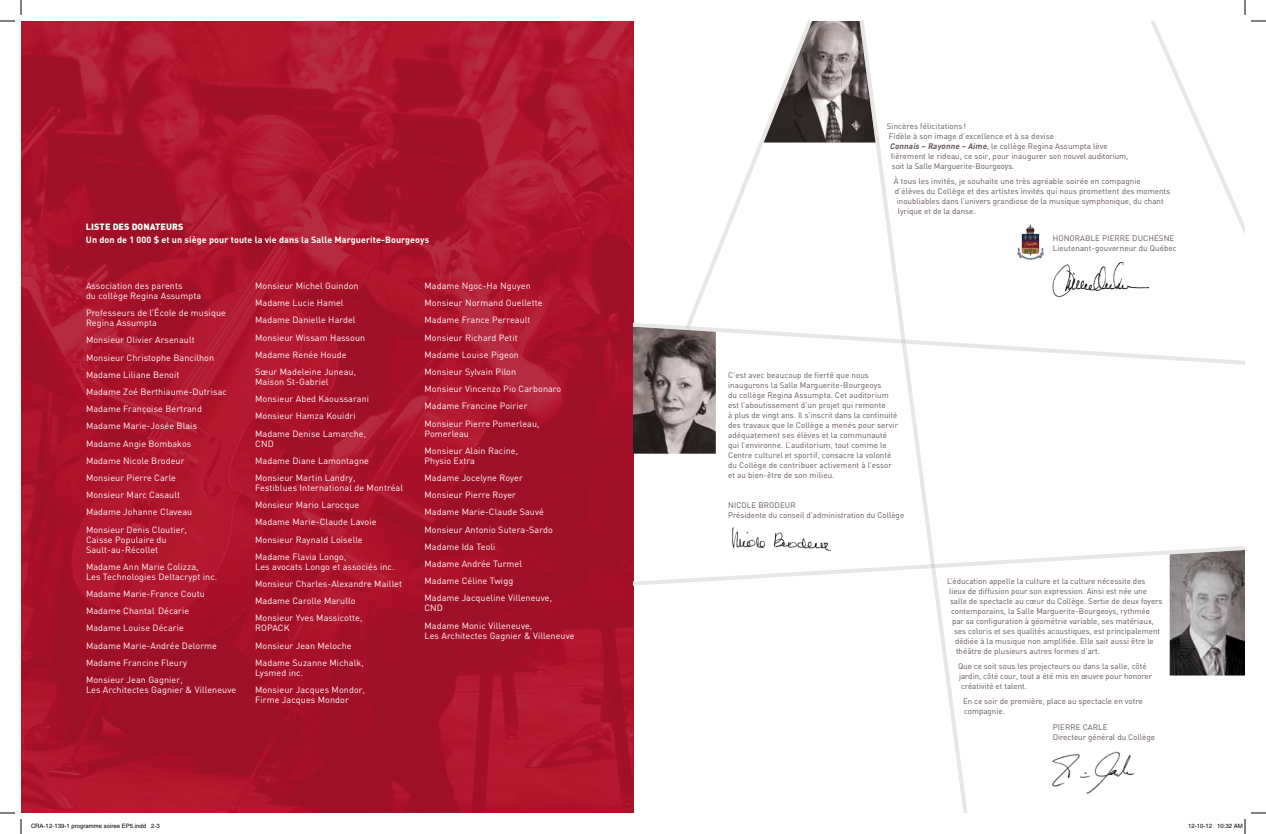
<style>
.page{position:relative;width:1266px;height:834px;background:#fff}
.page>*{position:absolute;margin:0;border:0;box-sizing:border-box;transform-origin:0 0}
.t1{font:9px/17.2px "DIN";letter-spacing:.01em;color:#fff}
.t2{font:700 9px "DIN";letter-spacing:.01em;color:#fff}
.t3{font:9px "DIN Black Alternate";letter-spacing:.01em;color:#fff}
.t4{font:8px/10px "DIN";color:#655656}
.t5{font:6px "Helvetica";color:#000}
.s1{font-weight:700;font-style:italic}
</style>
<div class="page">
<img style="left:1170px;top:589px;width:75px;height:87px">
<img style="left:825px;top:21px;width:29px;height:121px">
<img style="left:633px;top:371px;width:83px;height:83px">
<img style="left:21px;top:21px;width:612px;height:792px">
<svg style="left:823px;top:21px;width:2px;height:122px"></svg>
<svg style="left:633px;top:542px;width:612px;height:47px"></svg>
<svg style="left:855px;top:21px;width:117px;height:792px"></svg>
<svg style="left:689px;top:21px;width:134px;height:298px"></svg>
<svg style="left:633px;top:319px;width:612px;height:52px"></svg>
<img style="left:722px;top:527px;width:118px;height:30px">
<img style="left:1052px;top:751px;width:83px;height:43px">
<img style="left:1053px;top:263px;width:96px;height:34px">
<img style="left:1022px;top:224px;width:9px;height:32px">
<svg style="left:0;top:0;width:22px;height:22px"></svg>
<svg style="left:0;top:812px;width:22px;height:22px"></svg>
<svg style="left:1138px;top:0;width:128px;height:288px"></svg>
<svg style="left:1244px;top:812px;width:22px;height:22px"></svg>
<p class="t3" style="left:86px;top:221px;width:99px">LISTE DES DONATEURS</p>
<p class="t2" style="left:86px;top:234px;width:345px">Un don de 1 000 $ et un siège pour toute la vie dans la Salle Marguerite-Bourgeoys</p>
<p class="t1" style="left:86px;top:281px;width:117px;line-height:10px">Association des parents<br>du collège Regina Assumpta</p>
<p class="t1" style="left:86px;top:308px;width:141px;line-height:10px">Professeurs de l’École de musique<br>Regina Assumpta</p>
<p class="t1" style="left:86px;top:331px;width:143px">Monsieur Olivier Arsenault<br>Monsieur Christophe Bancilhon<br>Madame Liliane Benoit<br>Madame Zoé Berthiaume-Dutrisac<br>Madame Françoise Bertrand<br>Madame Marie-Josée Blais<br>Madame Angie Bombakos<br>Madame Nicole Brodeur<br>Monsieur Pierre Carle<br>Monsieur Marc Casault<br>Madame Johanne Claveau<br>Monsieur Denis Cloutier,</p>
<p class="t1" style="left:86px;top:534px;width:82px;line-height:10px">Caisse Populaire du<br>Sault-au-Récollet</p>
<p class="t1" style="left:86px;top:561px;width:133px;line-height:10px">Madame Ann Marie Colizza,<br>Les Technologies Deltacrypt inc.</p>
<p class="t1" style="left:86px;top:585px;width:133px">Madame Marie-France Coutu<br>Madame Chantal Décarie<br>Madame Louise Décarie<br>Madame Marie-Andrée Delorme<br>Madame Francine Fleury<br>Monsieur Jean Gagnier,</p>
<p class="t1" style="left:86px;top:681px;width:152px">Les Architectes Gagnier &amp; Villeneuve</p>
<p class="t1" style="left:255px;top:277px;width:112px">Monsieur Michel Guindon<br>Madame Lucie Hamel<br>Madame Danielle Hardel<br>Monsieur Wissam Hassoun<br>Madame Renée Houde<br>Sœur Madeleine Juneau,</p>
<p class="t1" style="left:255px;top:373px;width:115px">Maison St-Gabriel<br>Monsieur Abed Kaoussarani<br>Monsieur Hamza Kouidri<br>Madame Denise Lamarche,</p>
<p class="t1" style="left:255px;top:435px;width:115px">CND<br>Madame Diane Lamontagne<br>Monsieur Martin Landry,</p>
<p class="t1" style="left:255px;top:479px;width:149px">Festiblues International de Montréal<br>Monsieur Mario Larocque<br>Madame Marie-Claude Lavoie<br>Monsieur Raynald Loiselle<br>Madame Flavia Longo,</p>
<p class="t1" style="left:255px;top:558px;width:148px">Les avocats Longo et associés inc.<br>Monsieur Charles-Alexandre Maillet<br>Madame Carolle Marullo<br>Monsieur Yves Massicotte,</p>
<p class="t1" style="left:255px;top:619px;width:110px">ROPACK<br>Monsieur Jean Meloche<br>Madame Suzanne Michalk,</p>
<p class="t1" style="left:255px;top:664px;width:111px">Lysmed inc.<br>Monsieur Jacques Mondor,</p>
<p class="t1" style="left:255px;top:691px;width:95px">Firme Jacques Mondor</p>
<p class="t1" style="left:424px;top:277px;width:138px">Madame Ngoc-Ha Nguyen<br>Monsieur Normand Ouellette<br>Madame France Perreault<br>Monsieur Richard Petit<br>Madame Louise Pigeon<br>Monsieur Sylvain Pilon<br>Monsieur Vincenzo Pio Carbonaro<br>Madame Francine Poirier<br>Monsieur Pierre Pomerleau,</p>
<p class="t1" style="left:424px;top:425px;width:95px">Pomerleau<br>Monsieur Alain Racine,</p>
<p class="t1" style="left:424px;top:452px;width:130px">Physio Extra<br>Madame Jocelyne Royer<br>Monsieur Pierre Royer<br>Madame Marie-Claude Sauvé<br>Monsieur Antonio Sutera-Sardo<br>Madame Ida Teoli<br>Madame Andrée Turmel<br>Madame Céline Twigg<br>Madame Jacqueline Villeneuve,</p>
<p class="t1" style="left:424px;top:599px;width:109px">CND<br>Madame Monic Villeneuve,</p>
<p class="t1" style="left:424px;top:627px;width:152px">Les Architectes Gagnier &amp; Villeneuve</p>
<p class="t4" style="left:887px;top:121px;width:81px">Sincères félicitations !</p>
<p class="t4" style="left:889px;top:131px;width:167px">Fidèle à son image d’excellence et à sa devise</p>
<p class="t4" style="left:890px;top:141px;width:219px"><span class="s1">Connais – Rayonne – Aime</span>, le collège Regina Assumpta lève</p>
<p class="t4" style="left:891px;top:151px;width:239px">fièrement le rideau, ce soir, pour inaugurer son nouvel auditorium,</p>
<p class="t4" style="left:892px;top:161px;width:124px">soit la Salle Marguerite-Bourgeoys.</p>
<p class="t4" style="left:894px;top:176px;width:248px">À tous les invités, je souhaite une très agréable soirée en compagnie</p>
<p class="t4" style="left:895px;top:186px;width:277px">d’élèves du Collège et des artistes invités qui nous promettent des moments</p>
<p class="t4" style="left:897px;top:196px;width:268px">inoubliables dans l’univers grandiose de la musique symphonique, du chant</p>
<p class="t4" style="left:898px;top:206px;width:79px">lyrique et de la danse.</p>
<p class="t4" style="left:1053px;top:233px;width:125px">HONORABLE PIERRE DUCHESNE<br>Lieutenant-gouverneur du Québec</p>
<p class="t4" style="left:728px;top:370px;width:171px">C’est avec beaucoup de fierté que nous inaugurons la Salle Marguerite-Bourgeoys<br>du collège Regina Assumpta. Cet auditorium est l’aboutissement d’un projet qui remonte<br>à plus de vingt ans. Il s’inscrit dans la continuité des travaux que le Collège a menés pour servir adéquatement ses élèves et la communauté qui l’environne. L’auditorium, tout comme le Centre culturel et sportif, consacre la volonté du Collège de contribuer activement à l’essor et au bien-être de son milieu.</p>
<p class="t4" style="left:728px;top:500px;width:178px">NICOLE BRODEUR<br>Présidente du conseil d’administration du Collège</p>
<p class="t4" style="left:947px;top:576px;width:200px">L’éducation appelle la culture et la culture nécessite des</p>
<p class="t4" style="left:949px;top:586px;width:200px">lieux de diffusion pour son expression. Ainsi est née une</p>
<p class="t4" style="left:950px;top:596px;width:214px">salle de spectacle au cœur du Collège. Sertie de deux foyers</p>
<p class="t4" style="left:951px;top:606px;width:201px">contemporains, la Salle Marguerite-Bourgeoys, rythmée</p>
<p class="t4" style="left:952px;top:616px;width:203px">par sa configuration à géométrie variable, ses matériaux,</p>
<p class="t4" style="left:954px;top:626px;width:208px">ses coloris et ses qualités acoustiques, est principalement</p>
<p class="t4" style="left:955px;top:636px;width:200px">dédiée à la musique non amplifiée. Elle sait aussi être le</p>
<p class="t4" style="left:956px;top:646px;width:146px">théâtre de plusieurs autres formes d’art.</p>
<p class="t4" style="left:958px;top:661px;width:196px">Que ce soit sous les projecteurs ou dans la salle, côté jardin, côté cour, tout a été mis en œuvre pour honorer créativité et talent.</p>
<p class="t4" style="left:963px;top:696px;width:181px">En ce soir de première, place au spectacle en votre compagnie.</p>
<p class="t4" style="left:1053px;top:722px;width:104px">PIERRE CARLE<br>Directeur général du Collège</p>
<p class="t5" style="left:31px;top:822px;width:130px">CRA-12-139-1 programme soiree EP5.indd 2-3</p>
<p class="t5" style="left:1188px;top:822px;width:56px">12-10-12 10:32 AM</p>
</div>
